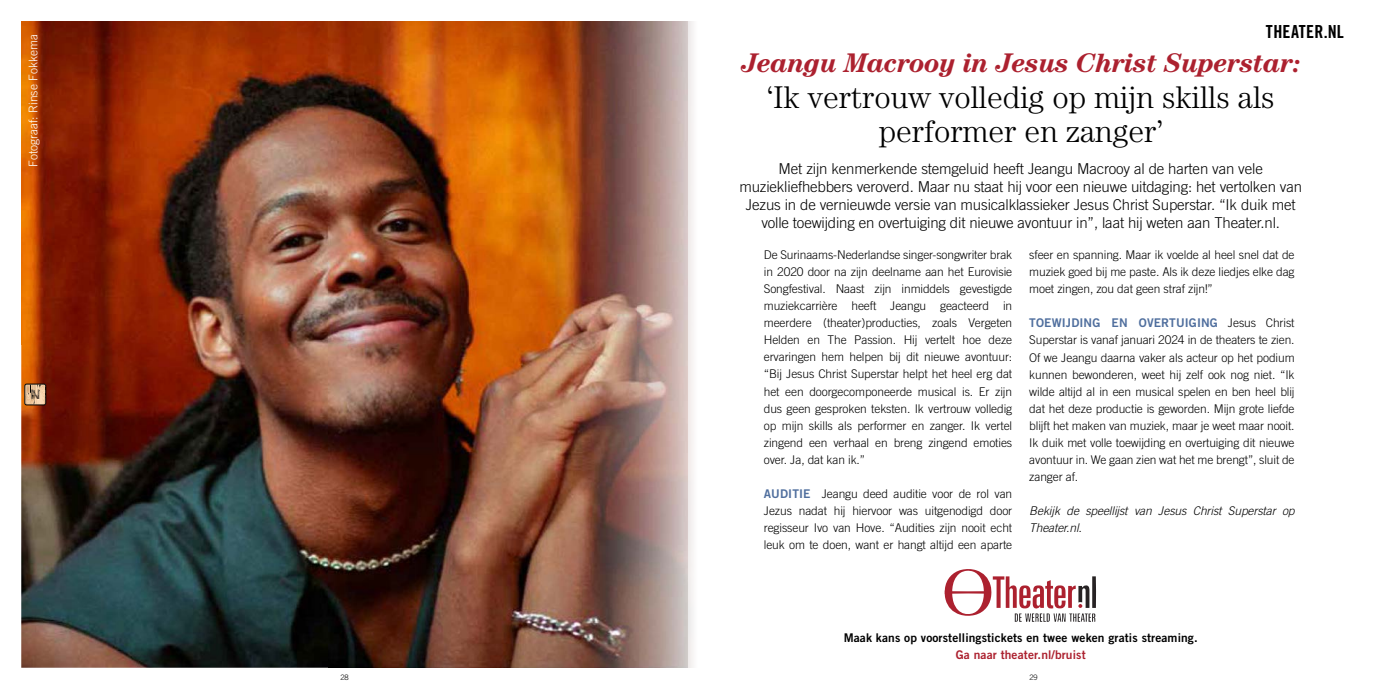
<style>
.page{position:relative;width:1378px;height:689px;background:#fff}
.page>*{position:absolute;margin:0;border:0;box-sizing:border-box;transform-origin:0 0}
.t1{font:300 31.5px/34.5px "Century Std";color:#000;text-align:center}
.t2{font:italic 700 27px "Century Std";letter-spacing:-.02em;color:#ac212f}
.t3{font:18px "Trade Gothic LT Std Bd Cn 20";letter-spacing:.01em;color:#000}
.t4{font:300 15px/18px "Trade Gothic LT Std";letter-spacing:-.01em;color:#000;text-align:center}
.t5{font:600 13.65px "Open Sans";color:#544438}
.t6{font:300 12px/17px "Trade Gothic LT Std";letter-spacing:-.01em;color:#000;text-align:justify}
.t7{font:12px "Trade Gothic LT Std Bd 2";letter-spacing:.01em;color:#000}
.t8{font:italic 300 12px/17px "Trade Gothic LT Std";letter-spacing:-.01em;color:#000}
.t9{font:12px "Trade Gothic LT Std Bd 2";letter-spacing:.01em;color:#506f9e}
.t10{font:12px "Trade Gothic LT Std Bd 2";letter-spacing:.01em;color:#ac212f}
.t11{font:300 12px "Trade Gothic LT Std";color:#fff}
.t12{font:300 7.5px "Trade Gothic LT Std";color:#000}
.s1{color:#fef4de}
.s2{font-family:"Trade Gothic LT Std Bd 2";font-weight:400;color:#506f9e}
.s3{font-family:"Trade Gothic LT Std";font-weight:300;color:#000}
</style>
<div class="page">
<img style="left:21px;top:21px;width:672px;height:647px">
<svg style="left:25px;top:384px;width:22px;height:22px"></svg>
<div style="left:25px;top:384px;width:21px;height:21px;border:1px solid #000;border-radius:2px"></div>
<svg style="left:944px;top:569px;width:152px;height:53px"></svg>
<p class="t11" style="left:26px;top:167px;width:134px;rotate:-90deg">Fotograaf: Rinse Fokkema</p>
<p class="t5" style="left:6px;top:385px;width:37px">M <span class="s1">N</span></p>
<h3 class="t3" style="left:1266px;top:21px;width:80px">THEATER.NL</h3>
<h2 class="t2" style="left:741px;top:47px;width:561px">Jeangu Macrooy in Jesus Christ Superstar:</h2>
<h1 class="t1" style="left:767px;top:79px;width:509px">‘Ik vertrouw volledig op mijn skills als performer en zanger’</h1>
<p class="t4" style="left:739px;top:159px;width:564px">Met zijn kenmerkende stemgeluid heeft Jeangu Macrooy al de harten van vele muziekliefhebbers veroverd. Maar nu staat hij voor een nieuwe uitdaging: het vertolken van Jezus in de vernieuwde versie van musicalklassieker Jesus Christ Superstar. “Ik duik met volle toewijding en overtuiging dit nieuwe avontuur in”, laat hij weten aan Theater.nl.</p>
<p class="t6" style="left:764px;top:246px;width:250px">De Surinaams-Nederlandse singer-songwriter brak in 2020 door na zijn deelname aan het Eurovisie Songfestival. Naast zijn inmiddels gevestigde muziekcarrière heeft Jeangu geacteerd in meerdere (theater)producties, zoals Vergeten Helden en The Passion. Hij vertelt hoe deze ervaringen hem helpen bij dit nieuwe avontuur: “Bij Jesus Christ Superstar helpt het heel erg dat het een doorgecomponeerde musical is. Er zijn dus geen gesproken teksten. Ik vertrouw volledig op mijn skills als performer en zanger. Ik vertel zingend een verhaal en breng zingend emoties over. Ja, dat kan ik.”</p>
<p class="t6" style="left:764px;top:485px;width:250px"><span class="s2">AUDITIE</span> Jeangu deed auditie voor de rol van Jezus nadat hij hiervoor was uitgenodigd door regisseur Ivo van Hove. “Audities zijn nooit echt leuk om te doen, want er hangt altijd een aparte</p>
<p class="t6" style="left:1029px;top:246px;width:267px">sfeer en spanning. Maar ik voelde al heel snel dat de muziek goed bij me paste. Als ik deze liedjes elke dag moet zingen, zou dat geen straf zijn!”</p>
<p class="t9" style="left:1029px;top:316px;width:267px">TOEWIJDING EN OVERTUIGING <span class="s3">Jesus Christ</span></p>
<p class="t6" style="left:1029px;top:332px;width:267px">Superstar is vanaf januari 2024 in de theaters te zien.<br>Of we Jeangu daarna vaker als acteur op het podium kunnen bewonderen, weet hij zelf ook nog niet. “Ik wilde altijd al in een musical spelen en ben heel blij dat het deze productie is geworden. Mijn grote liefde blijft het maken van muziek, maar je weet maar nooit.<br>Ik duik met volle toewijding en overtuiging dit nieuwe avontuur in. We gaan zien wat het me brengt”, sluit de zanger af.</p>
<p class="t8" style="left:1029px;top:502px;width:267px">Bekijk de speellijst van Jesus Christ Superstar op<br>Theater.nl.</p>
<p class="t7" style="left:844px;top:630px;width:355px">Maak kans op voorstellingstickets en twee weken gratis streaming.</p>
<p class="t10" style="left:956px;top:647px;width:131px">Ga naar theater.nl/bruist</p>
<p class="t12" style="left:340px;top:672px;width:10px">28</p>
<p class="t12" style="left:1029px;top:672px;width:10px">29</p>
</div>
